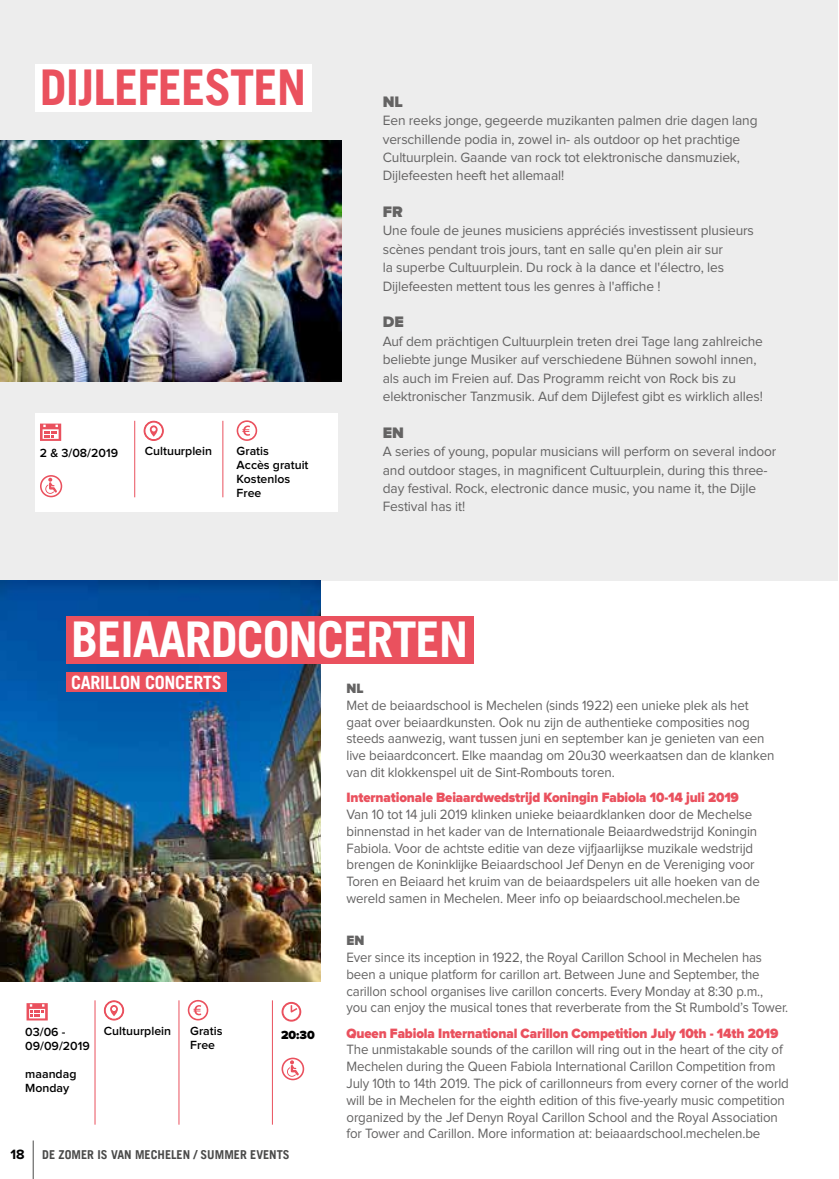
<style>
.page{position:relative;width:839px;height:1179px;background:#fff}
.page>*{position:absolute;margin:0;border:0;box-sizing:border-box;transform-origin:0 0}
.t1{font:700 49.35px "Trade Gothic LT";letter-spacing:-.02em;color:#fff}
.t2{font:700 49.35px "Trade Gothic LT";letter-spacing:-.02em;color:#ea515e}
.t3{font:700 18.38px "Trade Gothic LT";letter-spacing:-.02em;color:#fff}
.t4{font:900 15.75px "Proxima Nova";color:#646363}
.t5{font:14px/16.8px "Proxima Nova";letter-spacing:-.01em;color:#646363;scale:.95 1}
.t6{font:14px/18.4px "Proxima Nova";letter-spacing:-.01em;color:#646363}
.t7{font:14px/16.8px "Proxima Nova";letter-spacing:-.01em;color:#646363;scale:.94 1}
.t8{font:900 14px "Proxima Nova";letter-spacing:-.01em;color:#ea515e;scale:.95 1}
.t9{font:900 14px "Proxima Nova";color:#646363;scale:.95 1}
.t10{font:700 14px "Proxima Nova";color:#000}
.t11{font:600 12.25px/14px "Proxima Nova";color:#000}
.t12{font:700 12.25px "Trade Gothic LT";color:#4a4a49}
.t13{font:900 12.25px "Proxima Nova";color:#000}
</style>
<div class="page">
<div style="left:0;top:0;width:837px;height:580px;background:#ededed"></div>
<div style="left:35px;top:413px;width:302px;height:98px;background:#fff"></div>
<hr style="left:134px;top:420px;width:1px;height:77px;background:#ea515e">
<hr style="left:222px;top:420px;width:1px;height:77px;background:#ea515e">
<svg style="left:40px;top:423px;width:21px;height:18px"></svg>
<svg style="left:143px;top:420px;width:21px;height:21px"></svg>
<svg style="left:236px;top:420px;width:21px;height:21px"></svg>
<div style="left:35px;top:64px;width:276px;height:48px;background:#fff"></div>
<div style="left:40px;top:475px;width:22px;height:22px;border:2px solid #ea515e;border-radius:50%"></div>
<svg style="left:45px;top:477px;width:12px;height:17px"></svg>
<img style="left:0;top:140px;width:341px;height:241px">
<img style="left:0;top:580px;width:320px;height:401px">
<div style="left:66px;top:616px;width:407px;height:47px;background:#ea515e"></div>
<div style="left:66px;top:672px;width:161px;height:20px;background:#ea515e"></div>
<hr style="left:95px;top:1000px;width:1px;height:124px;background:#ea515e">
<hr style="left:178px;top:1000px;width:1px;height:124px;background:#ea515e">
<hr style="left:272px;top:1000px;width:1px;height:124px;background:#ea515e">
<svg style="left:103px;top:1000px;width:21px;height:20px"></svg>
<svg style="left:188px;top:1000px;width:20px;height:20px"></svg>
<svg style="left:27px;top:1003px;width:21px;height:17px"></svg>
<svg style="left:281px;top:1001px;width:20px;height:20px"></svg>
<div style="left:281px;top:1057px;width:23px;height:23px;border:2px solid #ea515e;border-radius:50%"></div>
<svg style="left:287px;top:1060px;width:12px;height:16px"></svg>
<hr style="left:33px;top:1140px;width:1px;height:38px;background:#4a4a49">
<h1 class="t2" style="left:40px;top:57px;width:268px">DIJLEFEESTEN</h1>
<p class="t11" style="left:40px;top:446px;width:79px">2 &amp; 3/08/2019</p>
<p class="t11" style="left:145px;top:444px;width:69px">Cultuurplein</p>
<p class="t11" style="left:236px;top:444px;width:73px">Gratis<br>Accès gratuit<br>Kostenlos<br>Free</p>
<p class="t4" style="left:382px;top:94px;width:22px">NL</p>
<p class="t6" style="left:382px;top:112px;width:376px">Een reeks jonge, gegeerde muzikanten palmen drie dagen lang verschillende podia in, zowel in- als outdoor op het prachtige Cultuurplein. Gaande van rock tot elektronische dansmuziek, Dijlefeesten heeft het allemaal!</p>
<p class="t4" style="left:382px;top:204px;width:22px">FR</p>
<p class="t6" style="left:382px;top:222px;width:372px">Une foule de jeunes musiciens appréciés investissent plusieurs scènes pendant trois jours, tant en salle qu'en plein air sur<br>la superbe Cultuurplein. Du rock à la dance et l'électro, les Dijlefeesten mettent tous les genres à l'affiche !</p>
<p class="t4" style="left:382px;top:315px;width:22px">DE</p>
<p class="t6" style="left:382px;top:332px;width:381px">Auf dem prächtigen Cultuurplein treten drei Tage lang zahlreiche beliebte junge Musiker auf verschiedene Bühnen sowohl innen, als auch im Freien auf. Das Programm reicht von Rock bis zu elektronischer Tanzmusik. Auf dem Dijlefest gibt es wirklich alles!</p>
<p class="t4" style="left:382px;top:425px;width:23px">EN</p>
<p class="t6" style="left:382px;top:443px;width:395px">A series of young, popular musicians will perform on several indoor and outdoor stages, in magnificent Cultuurplein, during this three&shy;day festival. Rock, electronic dance music, you name it, the Dijle Festival has it!</p>
<h1 class="t1" style="left:71px;top:608px;width:398px">BEIAARDCONCERTEN</h1>
<h2 class="t3" style="left:71px;top:671px;width:152px">CARILLON CONCERTS</h2>
<p class="t9" style="left:346px;top:681px;width:19px">NL</p>
<p class="t5" style="left:346px;top:697px;width:452px">Met de beiaardschool is Mechelen (sinds 1922) een unieke plek als het gaat over beiaardkunsten. Ook nu zijn de authentieke composities nog steeds aanwezig, want tussen juni en september kan je genieten van een live beiaardconcert. Elke maandag om 20u30 weerkaatsen dan de klanken van dit klokkenspel uit de Sint-Rombouts toren.</p>
<p class="t8" style="left:346px;top:791px;width:414px">Internationale Beiaardwedstrijd Koningin Fabiola 10-14 juli 2019</p>
<p class="t5" style="left:346px;top:806px;width:436px">Van 10 tot 14 juli 2019 klinken unieke beiaardklanken door de Mechelse binnenstad in het kader van de Internationale Beiaardwedstrijd Koningin Fabiola. Voor de achtste editie van deze vijfjaarlijkse muzikale wedstrijd brengen de Koninklijke Beiaardschool Jef Denyn en de Vereniging voor Toren en Beiaard het kruim van de beiaardspelers uit alle hoeken van de wereld samen in Mechelen. Meer info op beiaardschool.mechelen.be</p>
<p class="t9" style="left:346px;top:933px;width:20px">EN</p>
<p class="t7" style="left:346px;top:949px;width:471px">Ever since its inception in 1922, the Royal Carillon School in Mechelen has been a unique platform for carillon art. Between June and September, the carillon school organises live carillon concerts. Every Monday at 8:30 p.m.,<br>you can enjoy the musical tones that reverberate from the St Rumbold’s Tower.</p>
<p class="t8" style="left:346px;top:1026px;width:456px">Queen Fabiola International Carillon Competition July 10th - 14th 2019</p>
<p class="t5" style="left:346px;top:1041px;width:467px">The unmistakable sounds of the carillon will ring out in the heart of the city of Mechelen during the Queen Fabiola International Carillon Competition from July 10th to 14th 2019. The pick of carillonneurs from every corner of the world will be in Mechelen for the eighth edition of this five-yearly music competition organized by the Jef Denyn Royal Carillon School and the Royal Association for Tower and Carillon. More information at: beiaaardschool.mechelen.be</p>
<p class="t11" style="left:104px;top:1024px;width:69px">Cultuurplein</p>
<p class="t11" style="left:190px;top:1024px;width:34px">Gratis<br>Free</p>
<p class="t13" style="left:281px;top:1028px;width:35px">20:30</p>
<p class="t11" style="left:25px;top:1025px;width:66px">03/06 -<br>09/09/2019</p>
<p class="t11" style="left:25px;top:1067px;width:53px">maandag<br>Monday</p>
<p class="t10" style="left:10px;top:1147px;width:16px">18</p>
<p class="t12" style="left:42px;top:1146px;width:249px">DE ZOMER IS VAN MECHELEN / SUMMER EVENTS</p>
</div>
